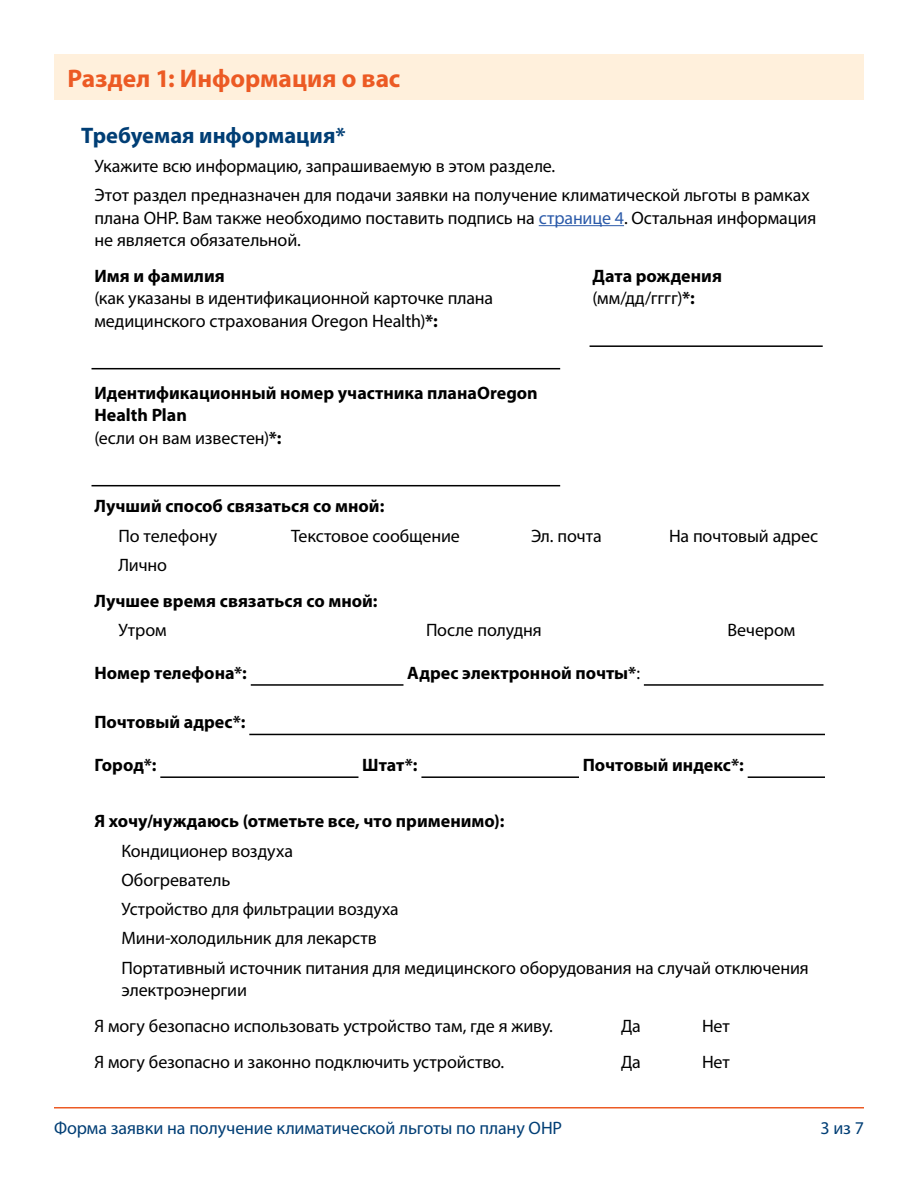
<style>
.page{position:relative;width:918px;height:1188px;background:#fff}
.page>*{position:absolute;margin:0;border:0;box-sizing:border-box;transform-origin:0 0}
.t1{font:700 25.5px "Myriad Pro";letter-spacing:-.005em;color:#ec5a24}
.t2{font:700 22.5px "Myriad Pro";color:#003e75}
.paragraph{font:18px/22.5px "Myriad Pro";letter-spacing:-.005em;color:#000}
.Body{font:700 18px/22.5px "Myriad Pro";color:#000}
.Check_boxes{font:18px/22.5px "Myriad Pro";letter-spacing:-.005em;color:#000}
.Body-2{font:18px/22.5px "Myriad Pro";letter-spacing:-.005em;color:#000}
.Questions{font:700 18px "Myriad Pro";color:#000}
.t3{font:18px "Myriad Pro";letter-spacing:-.005em;color:#003e75}
.s1{color:#2b5aa9}
.s2{font-weight:700}
.s3{font-weight:400}
</style>
<div class="page">
<hr style="left:54px;top:1107px;width:810px;height:1px;background:#ec5a24">
<div style="left:54px;top:54px;width:810px;height:46px;background:#fff0dc"></div>
<hr style="left:539px;top:225px;width:85px;height:1px;background:#2b5aa9">
<hr style="left:92px;top:368px;width:468px;height:1px;background:#000">
<hr style="left:92px;top:485px;width:468px;height:1px;background:#000">
<hr style="left:590px;top:345px;width:233px;height:2px;background:#000">
<hr style="left:251px;top:684px;width:152px;height:2px;background:#000">
<hr style="left:644px;top:684px;width:180px;height:2px;background:#000">
<hr style="left:249px;top:734px;width:576px;height:1px;background:#000">
<hr style="left:160px;top:776px;width:198px;height:2px;background:#000">
<hr style="left:421px;top:776px;width:158px;height:2px;background:#000">
<hr style="left:748px;top:776px;width:77px;height:2px;background:#000">
<h2 class="t1" style="left:68px;top:61px;width:334px">Раздел 1: Информация о вас</h2>
<h3 class="t2" style="left:81px;top:121px;width:266px">Требуемая информация*</h3>
<p class="paragraph" style="left:94px;top:155px;width:462px">Укажите всю информацию, запрашиваемую в этом разделе.</p>
<p class="paragraph" style="left:94px;top:184px;width:723px">Этот раздел предназначен для подачи заявки на получение климатической льготы в рамках плана OHP. Вам также необходимо поставить подпись на <span class="s1">странице 4</span>. Остальная информация не является обязательной.</p>
<p class="Body-2" style="left:94px;top:264px;width:400px"><span class="s2">Имя и фамилия<br></span>(как указаны в идентификационной карточке плана медицинского страхования Oregon Health)<span class="s2">*:</span></p>
<p class="Body" style="left:592px;top:264px;width:131px">Дата рождения <span class="s3">(мм/дд/гггг)</span>*:</p>
<p class="Body" style="left:94px;top:381px;width:445px">Идентификационный номер участника планаOregon<br>Health Plan<br><span class="s3">(если он вам известен)</span>*:</p>
<h4 class="Body" style="left:94px;top:495px;width:291px">Лучший способ связаться со мной:</h4>
<p class="Body-2" style="left:119px;top:524px;width:100px">По телефону</p>
<p class="Body-2" style="left:291px;top:524px;width:170px">Текстовое сообщение</p>
<p class="Body-2" style="left:531px;top:524px;width:72px">Эл. почта</p>
<p class="Body-2" style="left:669px;top:524px;width:151px">На почтовый адрес</p>
<p class="Body-2" style="left:118px;top:553px;width:50px">Лично</p>
<h4 class="Body" style="left:94px;top:589px;width:285px">Лучшее время связаться со мной:</h4>
<p class="Body-2" style="left:119px;top:619px;width:50px">Утром</p>
<p class="Body-2" style="left:426px;top:619px;width:117px">После полудня</p>
<p class="Body-2" style="left:728px;top:619px;width:69px">Вечером</p>
<p class="Body" style="left:94px;top:661px;width:154px">Номер телефона*:</p>
<p class="Body" style="left:407px;top:661px;width:234px">Адрес электронной почты*<span class="s3">:</span></p>
<p class="Questions" style="left:94px;top:711px;width:152px">Почтовый адрес*:</p>
<p class="Questions" style="left:94px;top:753px;width:64px">Город*:</p>
<p class="Questions" style="left:362px;top:753px;width:57px">Штат*:</p>
<p class="Questions" style="left:583px;top:753px;width:163px">Почтовый индекс*:</p>
<p class="Questions" style="left:94px;top:810px;width:411px">Я хочу/нуждаюсь (отметьте все, что применимо):</p>
<p class="Check_boxes" style="left:122px;top:839px;width:173px">Кондиционер воздуха</p>
<p class="Check_boxes" style="left:122px;top:868px;width:111px">Обогреватель</p>
<p class="Check_boxes" style="left:122px;top:898px;width:279px">Устройство для фильтрации воздуха</p>
<p class="Check_boxes" style="left:122px;top:927px;width:257px">Мини-холодильник для лекарств</p>
<p class="Check_boxes" style="left:122px;top:956px;width:689px">Портативный источник питания для медицинского оборудования на случай отключения электроэнергии</p>
<p class="paragraph" style="left:94px;top:1015px;width:460px">Я могу безопасно использовать устройство там, где я живу.</p>
<p class="paragraph" style="left:621px;top:1015px;width:21px">Да</p>
<p class="paragraph" style="left:702px;top:1015px;width:29px">Нет</p>
<p class="paragraph" style="left:94px;top:1051px;width:411px">Я могу безопасно и законно подключить устройство.</p>
<p class="paragraph" style="left:621px;top:1051px;width:21px">Да</p>
<p class="paragraph" style="left:702px;top:1051px;width:29px">Нет</p>
<p class="t3" style="left:54px;top:1117px;width:510px">Форма заявки на получение климатической льготы по плану OHP</p>
<p class="t3" style="left:820px;top:1117px;width:45px">3 из 7</p>
</div>
